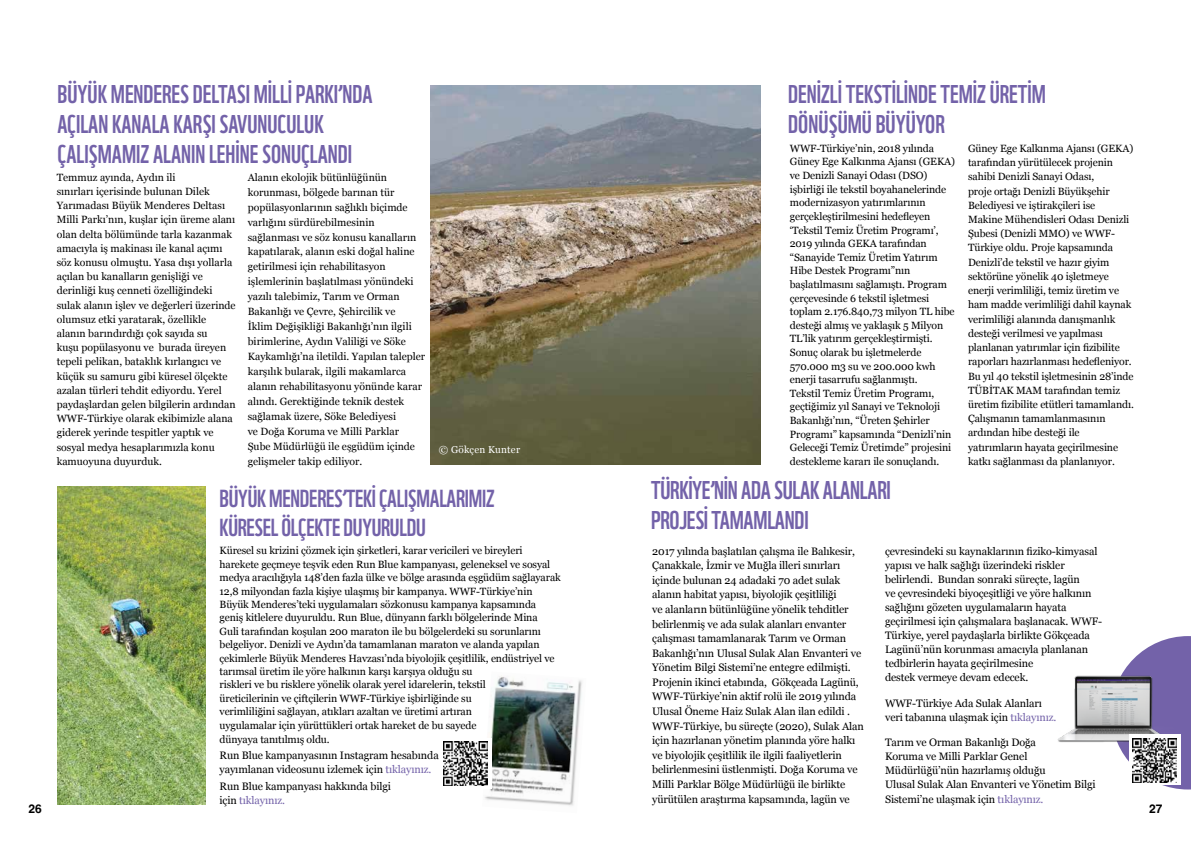
<style>
.page{position:relative;width:1191px;height:842px;background:#fff}
.page>*{position:absolute;margin:0;border:0;box-sizing:border-box;transform-origin:0 0}
.t1{font:25px/30px "WWF";color:#7362a9}
.t2{font:24px/29px "WWF";letter-spacing:-.01em;color:#7362a9}
.t3{font:700 12px "Helvetica";color:#000}
.t4{font:10.8px/14.6px "Georgia";letter-spacing:-.01em;color:#000}
.t5{font:10.5px/14.2px "Georgia";letter-spacing:-.01em;color:#000}
.t6{font:10px "Georgia";letter-spacing:.02em;color:#fff}
.s1{color:#7362a9}
</style>
<div class="page">
<svg style="left:1122px;top:636px;width:69px;height:153px"></svg>
<img style="left:57px;top:486px;width:148px;height:318px">
<img style="left:431px;top:85px;width:329px;height:380px">
<img style="left:484px;top:676px;width:98px;height:130px">
<div style="left:440px;top:738px;width:51px;height:50px;background:linear-gradient(to right,#fff,#fff)"></div>
<img style="left:443px;top:742px;width:44px;height:44px">
<img style="left:1057px;top:662px;width:124px;height:90px">
<div style="left:1129px;top:735px;width:51px;height:50px;background:linear-gradient(to right,#fff,#fff)"></div>
<img style="left:1132px;top:738px;width:44px;height:44px">
<p class="t3" style="left:28px;top:801px;width:15px">26</p>
<h1 class="t1" style="left:58px;top:77px;width:316px">BÜYÜK MENDERES DELTASI MİLLİ PARKI’NDA<br>AÇILAN KANALA KARŞI SAVUNUCULUK<br>ÇALIŞMAMIZ ALANIN LEHİNE SONUÇLANDI</h1>
<p class="t5" style="left:57px;top:170px;width:180px">Temmuz ayında, Aydın ili<br>sınırları içerisinde bulunan Dilek Yarımadası Büyük Menderes Deltası Milli Parkı’nın, kuşlar için üreme alanı olan delta bölümünde tarla kazanmak amacıyla iş makinası ile kanal açımı söz konusu olmuştu. Yasa dışı yollarla açılan bu kanalların genişliği ve derinliği kuş cenneti özelliğindeki sulak alanın işlev ve değerleri üzerinde olumsuz etki yaratarak, özellikle alanın barındırdığı çok sayıda su<br>kuşu popülasyonu ve burada üreyen tepeli pelikan, bataklık kırlangıcı ve küçük su samuru gibi küresel ölçekte azalan türleri tehdit ediyordu. Yerel paydaşlardan gelen bilgilerin ardından WWF-Türkiye olarak ekibimizle alana giderek yerinde tespitler yaptık ve sosyal medya hesaplarımızla konu kamuoyuna duyurduk.</p>
<p class="t5" style="left:248px;top:169px;width:179px;line-height:15px">Alanın ekolojik bütünlüğünün korunması, bölgede barınan tür popülasyonlarının sağlıklı biçimde varlığını sürdürebilmesinin sağlanması ve söz konusu kanalların kapatılarak, alanın eski doğal haline getirilmesi için rehabilitasyon işlemlerinin başlatılması yönündeki yazılı talebimiz, Tarım ve Orman Bakanlığı ve Çevre, Şehircilik ve<br>İklim Değişikliği Bakanlığı’nın ilgili birimlerine, Aydın Valiliği ve Söke Kaykamlığı’na iletildi. Yapılan talepler karşılık bularak, ilgili makamlarca alanın rehabilitasyonu yönünde karar alındı. Gerektiğinde teknik destek sağlamak üzere, Söke Belediyesi<br>ve Doğa Koruma ve Milli Parklar<br>Şube Müdürlüğü ile eşgüdüm içinde gelişmeler takip ediliyor.</p>
<p class="t6" style="left:439px;top:442px;width:83px">© Gökçen Kunter</p>
<h2 class="t2" style="left:219px;top:481px;width:276px">BÜYÜK MENDERES’TEKİ ÇALIŞMALARIMIZ<br>KÜRESEL ÖLÇEKTE DUYURULDU</h2>
<p class="t5" style="left:219px;top:544px;width:343px;line-height:13.4px">Küresel su krizini çözmek için şirketleri, karar vericileri ve bireyleri harekete geçmeye teşvik eden Run Blue kampanyası, geleneksel ve sosyal medya aracılığıyla 148’den fazla ülke ve bölge arasında eşgüdüm sağlayarak 12,8 milyondan fazla kişiye ulaşmış bir kampanya. WWF-Türkiye’nin Büyük Menderes’teki uygulamaları sözkonusu kampanya kapsamında geniş kitlelere duyuruldu. Run Blue, dünyann farklı bölgelerinde Mina<br>Guli tarafından koşulan 200 maraton ile bu bölgelerdeki su sorunlarını belgeliyor. Denizli ve Aydın’da tamamlanan maraton ve alanda yapılan çekimlerle Büyük Menderes Havzası’nda biyolojik çeşitlilik, endüstriyel ve tarımsal üretim ile yöre halkının karşı karşıya olduğu su<br>riskleri ve bu risklere yönelik olarak yerel idarelerin, tekstil<br>üreticilerinin ve çiftçilerin WWF-Türkiye işbirliğinde su<br>verimliliğini sağlayan, atıkları azaltan ve üretimi artıran<br>uygulamalar için yürüttükleri ortak hareket de bu sayede<br>dünyaya tanıtılmış oldu.</p>
<p class="t4" style="left:219px;top:748px;width:221px;line-height:14px">Run Blue kampanyasının Instagram hesabında yayımlanan videosunu izlemek için <span class="s1">tıklayınız.</span></p>
<p class="t4" style="left:219px;top:779px;width:173px;line-height:14px">Run Blue kampanyası hakkında bilgi için <span class="s1">tıklayınız.</span></p>
<h1 class="t1" style="left:788px;top:77px;width:259px">DENİZLİ TEKSTİLİNDE TEMİZ ÜRETİM<br>DÖNÜŞÜMÜ BÜYÜYOR</h1>
<p class="t5" style="left:790px;top:141px;width:167px;line-height:13.6px">WWF-Türkiye’nin, 2018 yılında Güney Ege Kalkınma Ajansı (GEKA) ve Denizli Sanayi Odası (DSO) işbirliği ile tekstil boyahanelerinde modernizasyon yatırımlarının gerçekleştirilmesini hedefleyen ‘Tekstil Temiz Üretim Programı’, 2019 yılında GEKA tarafından “Sanayide Temiz Üretim Yatırım Hibe Destek Programı”nın başlatılmasını sağlamıştı. Program çerçevesinde 6 tekstil işletmesi toplam 2.176.840,73 milyon TL hibe desteği almış ve yaklaşık 5 Milyon TL’lik yatırım gerçekleştirmişti.<br>Sonuç olarak bu işletmelerde 570.000 m3 su ve 200.000 kwh enerji tasarrufu sağlanmıştı.<br>Tekstil Temiz Üretim Programı, geçtiğimiz yıl Sanayi ve Teknoloji Bakanlığı’nın, “Üreten Şehirler Programı” kapsamında “Denizli’nin Geleceği Temiz Üretimde” projesini destekleme kararı ile sonuçlandı.</p>
<p class="t5" style="left:968px;top:141px;width:167px">Güney Ege Kalkınma Ajansı (GEKA) tarafından yürütülecek projenin sahibi Denizli Sanayi Odası,<br>proje ortağı Denizli Büyükşehir Belediyesi ve iştirakçileri ise<br>Makine Mühendisleri Odası Denizli Şubesi (Denizli MMO) ve WWF-Türkiye oldu. Proje kapsamında Denizli’de tekstil ve hazır giyim sektörüne yönelik 40 işletmeye enerji verimliliği, temiz üretim ve ham madde verimliliği dahil kaynak verimliliği alanında danışmanlık desteği verilmesi ve yapılması planlanan yatırımlar için fizibilite raporları hazırlanması hedefleniyor.<br>Bu yıl 40 tekstil işletmesinin 28’inde TÜBİTAK MAM tarafından temiz üretim fizibilite etütleri tamamlandı.<br>Çalışmanın tamamlanmasının ardından hibe desteği ile yatırımların hayata geçirilmesine katkı sağlanması da planlanıyor.</p>
<h1 class="t1" style="left:651px;top:472px;width:241px">TÜRKİYE’NİN ADA SULAK ALANLARI<br>PROJESİ TAMAMLANDI</h1>
<p class="t4" style="left:652px;top:543px;width:213px">2017 yılında başlatılan çalışma ile Balıkesir, Çanakkale, İzmir ve Muğla illeri sınırları içinde bulunan 24 adadaki 70 adet sulak alanın habitat yapısı, biyolojik çeşitliliği<br>ve alanların bütünlüğüne yönelik tehditler belirlenmiş ve ada sulak alanları envanter çalışması tamamlanarak Tarım ve Orman Bakanlığı’nın Ulusal Sulak Alan Envanteri ve Yönetim Bilgi Sistemi’ne entegre edilmişti.<br>Projenin ikinci etabında, Gökçeada Lagünü, WWF-Türkiye’nin aktif rolü ile 2019 yılında Ulusal Öneme Haiz Sulak Alan ilan edildi .<br>WWF-Türkiye, bu süreçte (2020), Sulak Alan için hazırlanan yönetim planında yöre halkı ve biyolojik çeşitlilik ile ilgili faaliyetlerin belirlenmesini üstlenmişti. Doğa Koruma ve Milli Parklar Bölge Müdürlüğü ile birlikte yürütülen araştırma kapsamında, lagün ve</p>
<p class="t4" style="left:885px;top:543px;width:219px;line-height:14.1px">çevresindeki su kaynaklarının fiziko-kimyasal yapısı ve halk sağlığı üzerindeki riskler belirlendi. Bundan sonraki süreçte, lagün<br>ve çevresindeki biyoçeşitliği ve yöre halkının sağlığını gözeten uygulamaların hayata geçirilmesi için çalışmalara başlanacak. WWF-Türkiye, yerel paydaşlarla birlikte Gökçeada Lagünü’nün korunması amacıyla planlanan tedbirlerin hayata geçirilmesine<br>destek vermeye devam edecek.</p>
<p class="t4" style="left:885px;top:695px;width:173px;line-height:14.1px">WWF-Türkiye Ada Sulak Alanları veri tabanına ulaşmak için <span class="s1">tıklayınız.</span></p>
<p class="t4" style="left:885px;top:735px;width:212px;line-height:14.1px">Tarım ve Orman Bakanlığı Doğa<br>Koruma ve Milli Parklar Genel Müdürlüğü’nün hazırlamış olduğu<br>Ulusal Sulak Alan Envanteri ve Yönetim Bilgi Sistemi’ne ulaşmak için <span class="s1">tıklayınız.</span></p>
<p class="t3" style="left:1149px;top:802px;width:15px">27</p>
</div>
